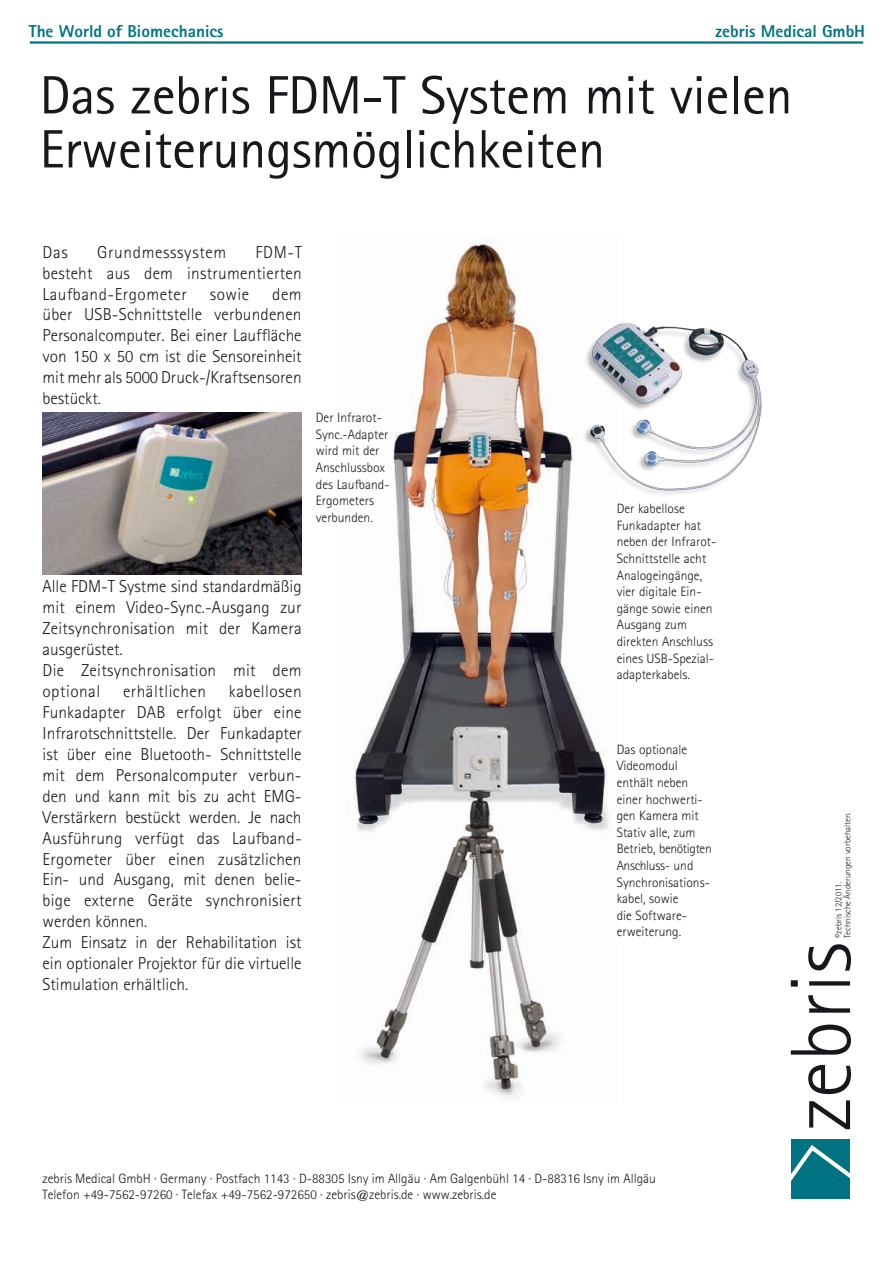
<style>
.page{position:relative;width:893px;height:1263px;background:#fff}
.page>*{position:absolute;margin:0;border:0;box-sizing:border-box;transform-origin:0 0}
.t1{font:54px/54px "Rotis Sans Serif";letter-spacing:-.005em;color:#1a171c}
.t2{font:300 17.25px/20.9px "Rotis Sans Serif";letter-spacing:.005em;color:#1a171c;text-align:justify}
.t3{font:800 17.25px "Rotis Sans Serif";color:#007382}
.t4{font:300 17.25px "Rotis Sans Serif";letter-spacing:.04em;color:#1a171c}
.t5{font:300 17.25px "Rotis Sans Serif";letter-spacing:.03em;color:#1a171c}
.t6{font:300 13.5px/16.6px "Rotis Sans Serif";color:#1a171c}
.t7{font:300 9px/9px "Rotis Sans Serif";color:#1a171c}
</style>
<div class="page">
<hr style="left:30px;top:41px;width:833px;height:3px;background:#007382">
<div style="left:791px;top:1139px;width:59px;height:60px;background:#007382"></div>
<svg style="left:791px;top:1145px;width:59px;height:36px"></svg>
<svg style="left:809px;top:1100px;width:41px;height:29px"></svg>
<svg style="left:808px;top:1065px;width:43px;height:29px"></svg>
<svg style="left:791px;top:1024px;width:60px;height:31px"></svg>
<svg style="left:808px;top:995px;width:42px;height:18px"></svg>
<svg style="left:791px;top:980px;width:59px;height:6px"></svg>
<svg style="left:808px;top:944px;width:43px;height:27px"></svg>
<img style="left:43px;top:412px;width:259px;height:162px">
<img style="left:353px;top:242px;width:256px;height:856px">
<img style="left:577px;top:318px;width:185px;height:185px">
<p class="t3" style="left:29px;top:20px;width:196px">The World of Biomechanics</p>
<p class="t3" style="left:715px;top:20px;width:151px">zebris Medical GmbH</p>
<h1 class="t1" style="left:40px;top:68px;width:754px">Das zebris FDM-T System mit vielen<br>Erweiterungsmöglichkeiten</h1>
<p class="t2" style="left:43px;top:241px;width:27px">Das</p>
<p class="t4" style="left:97px;top:242px;width:131px">Grundmesssystem</p>
<p class="t2" style="left:43px;top:241px;width:261px;text-indent:213px">FDM-T besteht aus dem instrumentierten Laufband-Ergometer</p>
<p class="t2" style="left:43px;top:283px;width:261px;text-indent:230px">dem über USB-Schnittstelle verbundenen Personalcomputer. Bei einer Lauffläche von 150 x 50 cm ist die Sensoreinheit mit mehr als 5000 Druck-/Kraftsensoren bestückt.</p>
<p class="t2" style="left:210px;top:283px;width:41px">sowie</p>
<p class="t6" style="left:316px;top:409px;width:75px">Der Infrarot-<br>Sync.-Adapter wird mit der<br>Anschlussbox des Laufband-<br>Ergometers verbunden.</p>
<p class="t2" style="left:43px;top:576px;width:261px;text-align:left">Alle FDM-T Systme sind standardmäßig mit einem Video-Sync.-Ausgang zur<br>Zeitsynchronisation mit der Kamera ausgerüstet.<br>Die Zeitsynchronisation mit dem optional</p>
<p class="t2" style="left:43px;top:681px;width:261px;text-align:left;text-indent:186px">kabellosen<br>Funkadapter DAB erfolgt über eine<br>Infrarotschnittstelle. Der Funkadapter ist über eine Bluetooth- Schnittstelle mit dem Personalcomputer verbun&shy;den und kann mit bis zu acht EMG-<br>Verstärkern bestückt werden. Je nach<br>Ausführung verfügt das Laufband-<br>Ergometer über einen zusätzlichen<br>Ein- und Ausgang, mit denen belie&shy;bige externe Geräte synchronisiert werden können.<br>Zum Einsatz in der Rehabilitation ist ein optionaler Projektor für die virtuelle<br>Stimulation erhältlich.</p>
<p class="t5" style="left:123px;top:681px;width:85px">erhältlichen</p>
<p class="t6" style="left:617px;top:500px;width:101px">Der kabellose<br>Funkadapter hat neben der Infrarot-<br>Schnittstelle acht<br>Analogeingänge, vier digitale Ein&shy;gänge sowie einen<br>Ausgang zum direkten Anschluss eines USB-Spezial&shy;adapterkabels.</p>
<p class="t6" style="left:617px;top:741px;width:97px">Das optionale<br>Videomodul enthält neben einer hochwerti&shy;gen Kamera mit<br>Stativ alle, zum<br>Betrieb, benötigten<br>Anschluss- und<br>Synchronisations&shy;kabel, sowie<br>die Software&shy;erweiterung.</p>
<p class="t6" style="left:43px;top:1170px;width:615px">zebris Medical GmbH · Germany · Postfach 1143 · D-88305 Isny im Allgäu · Am Galgenbühl 14 · D-88316 Isny im Allgäu<br>Telefon +49-7562-97260 · Telefax +49-7562-972650 · zebris@zebris.de · www.zebris.de</p>
<p class="t7" style="left:834px;top:938px;width:127px;rotate:-90deg">©zebris 12/2011.<br>Technische Änderungen vorbehalten.</p>
</div>
